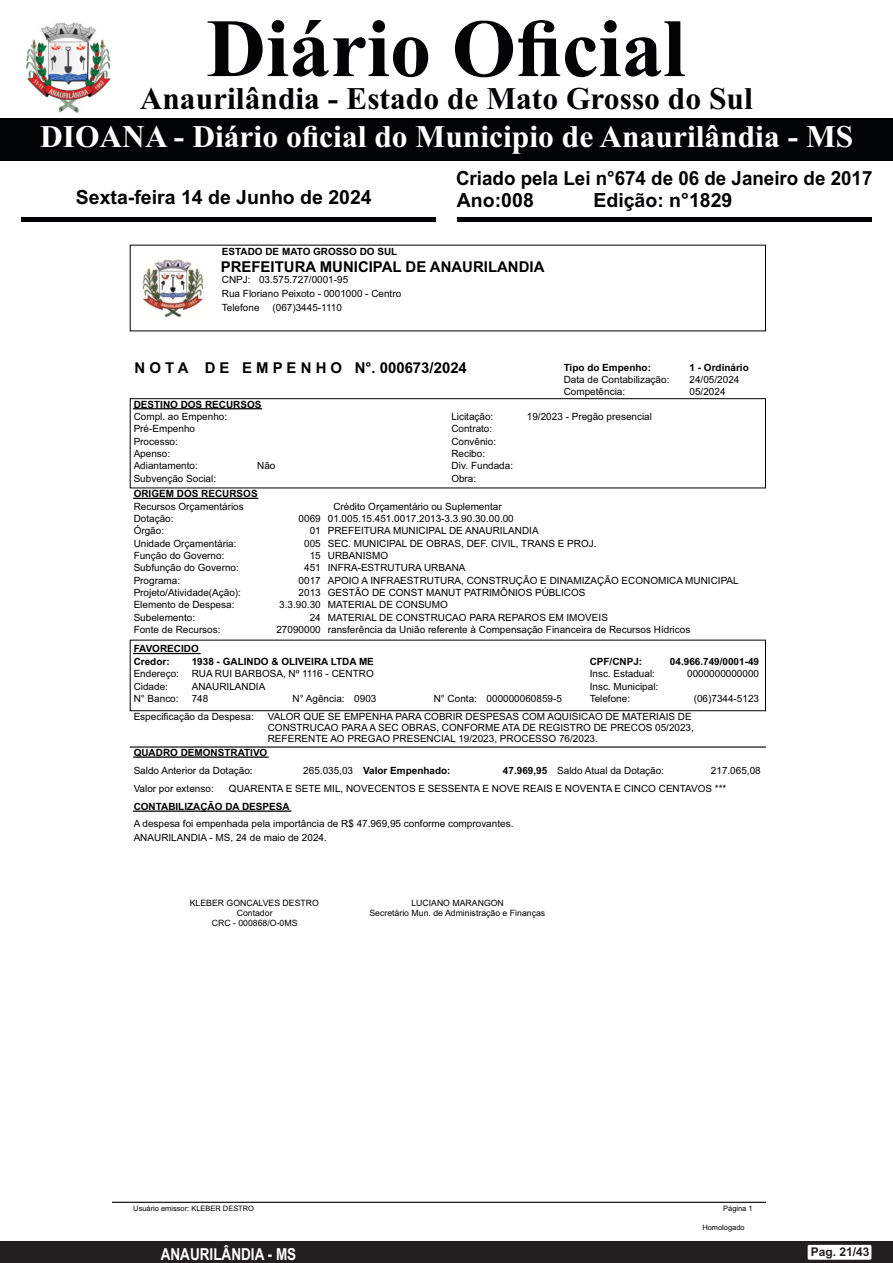
<style>
.page{position:relative;width:893px;height:1263px;background:#fff}
.page>*{position:absolute;margin:0;border:0;box-sizing:border-box;transform-origin:0 0}
.t1{font:700 82.5px "Times New Roman";color:#020304}
.t2{font:700 31.5px "Times New Roman";color:#fff}
.t3{font:700 31.5px "Times New Roman";color:#020304}
.t4{font:700 19.5px "Arial";color:#020304}
.t5{font:700 19.5px "Arial";color:#020304;scale:.96 1}
.t6{font:700 16.5px "Arial Narrow";color:#fff}
.t7{font:700 15px "Arial";color:#000}
.t8{font:700 12px "Arial";color:#231f20}
.t9{font:9.9px/12.3px "Arial";color:#000}
.t10{font:700 9.9px/12.3px "Arial";color:#000}
.t11{font:8.7px/10.1px "Arial";color:#000;text-align:center}
.t12{font:7.5px "Arial";color:#000}
.s1{font-weight:400}
.s2{font-weight:700}
</style>
<div class="page">
<img style="left:142px;top:259px;width:62px;height:59px">
<div style="left:130px;top:398px;width:636px;height:90px;border:1px solid #000"></div>
<hr style="left:134px;top:498px;width:124px;height:1px;background:#000">
<hr style="left:134px;top:408px;width:127px;height:1px;background:#000">
<hr style="left:130px;top:746px;width:635px;height:2px;background:#000">
<div style="left:130px;top:640px;width:636px;height:71px;border:1px solid #000"></div>
<hr style="left:134px;top:653px;width:66px;height:1px;background:#000">
<hr style="left:134px;top:756px;width:134px;height:2px;background:#000">
<hr style="left:134px;top:810px;width:157px;height:2px;background:#000">
<hr style="left:113px;top:1202px;width:652px;height:1px;background:#000">
<div style="left:0;top:1241px;width:893px;height:22px;background:#231f20"></div>
<div style="left:808px;top:1245px;width:63px;height:15px;background:#fff;border-radius:2px"></div>
<div style="left:0;top:118px;width:893px;height:43px;background:#020304"></div>
<hr style="left:21px;top:218px;width:415px;height:4px;background:#020304">
<hr style="left:457px;top:218px;width:415px;height:4px;background:#020304">
<img style="left:26px;top:23px;width:85px;height:90px">
<h1 class="t1" style="left:206px;top:20px;width:481px">Diário Oficial</h1>
<h2 class="t3" style="left:140px;top:87px;width:615px">Anaurilândia - Estado de Mato Grosso do Sul</h2>
<h2 class="t2" style="left:40px;top:126px;width:815px">DIOANA - Diário oficial do Municipio de Anaurilândia - MS</h2>
<h3 class="t5" style="left:456px;top:171px;width:435px">Criado pela Lei n°674 de 06 de Janeiro de 2017</h3>
<h3 class="t4" style="left:76px;top:189px;width:297px">Sexta-feira 14 de Junho de 2024</h3>
<h3 class="t4" style="left:457px;top:193px;width:78px">Ano:008</h3>
<h3 class="t4" style="left:593px;top:193px;width:140px">Edição: n°1829</h3>
<p class="t10" style="left:222px;top:246px;width:177px">ESTADO DE MATO GROSSO DO SUL</p>
<h3 class="t7" style="left:221px;top:261px;width:325px">PREFEITURA MUNICIPAL DE ANAURILANDIA</h3>
<p class="t9" style="left:222px;top:275px;width:128px">CNPJ: 03.575.727/0001-95</p>
<p class="t9" style="left:222px;top:289px;width:181px">Rua Floriano Peixoto - 0001000 - Centro</p>
<p class="t9" style="left:222px;top:302px;width:39px">Telefone</p>
<p class="t9" style="left:272px;top:302px;width:71px">(067)3445-1110</p>
<h3 class="t7" style="left:134px;top:362px;width:334px">N O T A D E E M P E N H O N°. 000673/2024</h3>
<p class="t10" style="left:564px;top:362px;width:89px">Tipo do Empenho:</p>
<p class="t9" style="left:564px;top:374px;width:107px">Data de Contabilização:<br>Competência:</p>
<p class="t10" style="left:134px;top:399px;width:129px">DESTINO DOS RECURSOS</p>
<p class="t9" style="left:134px;top:411px;width:95px">Compl. ao Empenho:<br>Pré-Empenho<br>Processo:<br>Apenso:</p>
<p class="t9" style="left:451px;top:411px;width:46px">Licitação:<br>Contrato:<br>Convênio:</p>
<p class="t9" style="left:134px;top:460px;width:84px">Adiantamento:<br>Subvenção Social:</p>
<p class="t9" style="left:451px;top:460px;width:63px">Dív. Fundada:</p>
<p class="t9" style="left:451px;top:448px;width:35px">Recibo:</p>
<p class="t9" style="left:257px;top:460px;width:20px">Não</p>
<p class="t9" style="left:451px;top:473px;width:26px">Obra:</p>
<p class="t10" style="left:134px;top:488px;width:125px">ORIGEM DOS RECURSOS</p>
<p class="t9" style="left:527px;top:411px;width:127px">19/2023 - Pregão presencial</p>
<p class="t9" style="left:134px;top:501px;width:112px">Recursos Orçamentários</p>
<p class="t9" style="left:333px;top:501px;width:170px">Crédito Orçamentário ou Suplementar</p>
<p class="t9" style="left:134px;top:513px;width:41px">Dotação:</p>
<p class="t9" style="left:299px;top:513px;width:217px">0069 01.005.15.451.0017.2013-3.3.90.30.00.00</p>
<p class="t9" style="left:134px;top:525px;width:32px">Órgão:</p>
<p class="t9" style="left:310px;top:525px;width:230px">01 PREFEITURA MUNICIPAL DE ANAURILANDIA</p>
<p class="t10" style="left:690px;top:362px;width:61px">1 - Ordinário</p>
<p class="t9" style="left:690px;top:374px;width:51px">24/05/2024<br>05/2024</p>
<p class="t9" style="left:134px;top:538px;width:104px">Unidade Orçamentária:</p>
<p class="t9" style="left:304px;top:538px;width:294px">005 SEC. MUNICIPAL DE OBRAS, DEF. CIVIL, TRANS E PROJ.</p>
<p class="t9" style="left:134px;top:550px;width:92px">Função do Governo:</p>
<p class="t9" style="left:310px;top:550px;width:80px">15 URBANISMO</p>
<p class="t9" style="left:134px;top:563px;width:107px">Subfunção do Governo:</p>
<p class="t9" style="left:304px;top:563px;width:163px">451 INFRA-ESTRUTURA URBANA</p>
<p class="t9" style="left:134px;top:575px;width:48px">Programa:</p>
<p class="t9" style="left:299px;top:575px;width:442px">0017 APOIO A INFRAESTRUTURA, CONSTRUÇÃO E DINAMIZAÇÃO ECONOMICA MUNICIPAL</p>
<p class="t9" style="left:134px;top:587px;width:109px">Projeto/Atividade(Ação):</p>
<p class="t9" style="left:299px;top:587px;width:288px">2013 GESTÃO DE CONST MANUT PATRIMÔNIOS PÚBLICOS</p>
<p class="t9" style="left:134px;top:600px;width:102px">Elemento de Despesa:</p>
<p class="t9" style="left:279px;top:600px;width:170px">3.3.90.30 MATERIAL DE CONSUMO</p>
<p class="t9" style="left:134px;top:612px;width:63px">Subelemento:</p>
<p class="t9" style="left:310px;top:612px;width:300px">24 MATERIAL DE CONSTRUCAO PARA REPAROS EM IMOVEIS</p>
<p class="t9" style="left:134px;top:624px;width:88px">Fonte de Recursos:</p>
<p class="t9" style="left:276px;top:624px;width:415px">27090000 ransferência da União referente à Compensação Financeira de Recursos Hídricos</p>
<p class="t10" style="left:134px;top:644px;width:67px">FAVORECIDO<br>Credor:</p>
<p class="t9" style="left:134px;top:668px;width:47px">Endereço:<br>Cidade:<br>N° Banco:</p>
<p class="t10" style="left:192px;top:656px;width:184px">1938 - GALINDO &amp; OLIVEIRA LTDA ME</p>
<p class="t9" style="left:192px;top:668px;width:184px">RUA RUI BARBOSA, Nº 1116 - CENTRO<br>ANAURILANDIA<br>748</p>
<p class="t10" style="left:590px;top:656px;width:54px">CPF/CNPJ:</p>
<p class="t9" style="left:590px;top:668px;width:70px">Insc. Estadual:<br>Insc. Municipal:</p>
<p class="t10" style="left:670px;top:656px;width:91px">04.966.749/0001-49</p>
<p class="t9" style="left:687px;top:668px;width:73px">0000000000000</p>
<p class="t9" style="left:694px;top:693px;width:67px">(06)7344-5123</p>
<p class="t9" style="left:292px;top:693px;width:54px">N° Agência:</p>
<p class="t9" style="left:434px;top:693px;width:45px">N° Conta:</p>
<p class="t9" style="left:590px;top:693px;width:42px">Telefone:</p>
<p class="t9" style="left:354px;top:693px;width:24px">0903</p>
<p class="t9" style="left:487px;top:693px;width:77px">000000060859-5</p>
<p class="t9" style="left:134px;top:711px;width:122px">Especificação da Despesa:</p>
<p class="t9" style="left:268px;top:711px;width:428px;line-height:11.4px">VALOR QUE SE EMPENHA PARA COBRIR DESPESAS COM AQUISICAO DE MATERIAIS DE<br>CONSTRUCAO PARA A SEC OBRAS, CONFORME ATA DE REGISTRO DE PRECOS 05/2023,<br>REFERENTE AO PREGAO PRESENCIAL 19/2023, PROCESSO 76/2023.</p>
<p class="t10" style="left:134px;top:747px;width:135px">QUADRO DEMONSTRATIVO</p>
<p class="t9" style="left:229px;top:784px;width:499px">QUARENTA E SETE MIL, NOVECENTOS E SESSENTA E NOVE REAIS E NOVENTA E CINCO CENTAVOS ***</p>
<p class="t10" style="left:134px;top:801px;width:158px">CONTABILIZAÇÃO DA DESPESA</p>
<p class="t9" style="left:134px;top:818px;width:381px;line-height:13.4px">A despesa foi empenhada pela importância de R$ 47.969,95 conforme comprovantes.<br>ANAURILANDIA - MS, 24 de maio de 2024.</p>
<p class="t9" style="left:134px;top:765px;width:121px">Saldo Anterior da Dotação:</p>
<p class="t10" style="left:303px;top:765px;width:149px"><span class="s1">265.035,03</span> Valor Empenhado:</p>
<p class="t9" style="left:503px;top:765px;width:163px"><span class="s2">47.969,95</span> Saldo Atual da Dotação:</p>
<p class="t9" style="left:711px;top:765px;width:51px">217.065,08</p>
<p class="t9" style="left:134px;top:784px;width:82px">Valor por extenso:</p>
<p class="t11" style="left:190px;top:898px;width:131px">KLEBER GONCALVES DESTRO<br>Contador<br>CRC - 000868/O-0MS</p>
<p class="t11" style="left:369px;top:898px;width:177px">LUCIANO MARANGON<br>Secretário Mun. de Administração e Finanças</p>
<p class="t12" style="left:723px;top:1205px;width:31px">Página 1</p>
<p class="t12" style="left:702px;top:1224px;width:44px">Homologado</p>
<p class="t12" style="left:133px;top:1206px;width:122px">Usuário emissor: KLEBER DESTRO</p>
<h3 class="t6" style="left:161px;top:1241px;width:137px">ANAURILÂNDIA - MS</h3>
<p class="t8" style="left:811px;top:1248px;width:60px">Pag. 21/43</p>
</div>
